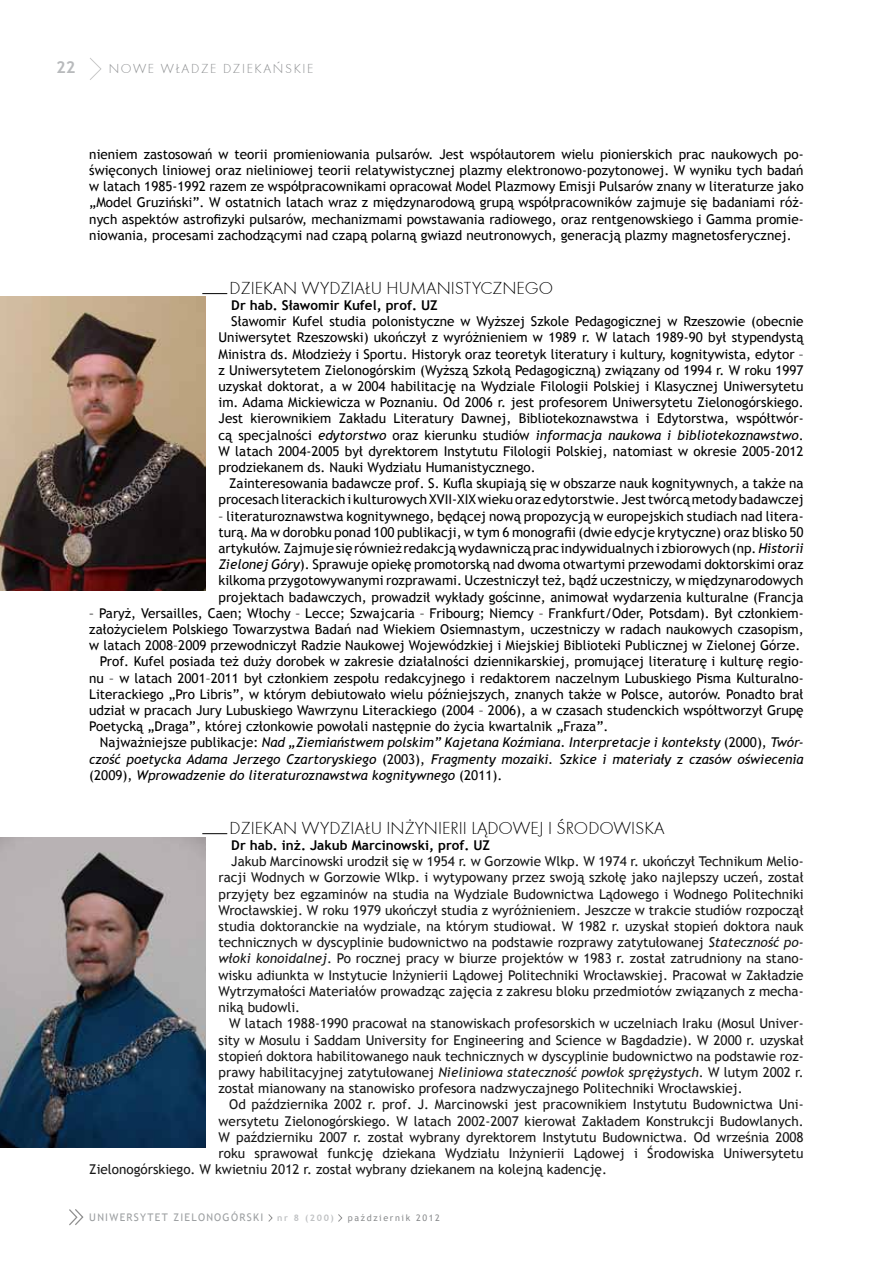
<style>
.page{position:relative;width:893px;height:1263px;background:#fff}
.page>*{position:absolute;margin:0;border:0;box-sizing:border-box;transform-origin:0 0}
.t1{font:18px "Futura TEE Ligh";color:#000}
.t2{font:700 16.5px "Trebuchet MS";color:#b8babc}
.t3{font:13.5px/16.2px "Trebuchet MS";color:#000;text-align:justify}
.t4{font:13.5px/16.2px "Trebuchet MS";color:#171717;text-align:justify}
.t5{font:italic 13.5px "Trebuchet MS";color:#000}
.t6{font:700 13.5px "Trebuchet MS";color:#000}
.t7{font:13.5px "Futura TEE Ligh";letter-spacing:.12em;color:#8a8c8e}
.t8{font:10.5px "Trebuchet MS";letter-spacing:.12em;color:#9da0a2}
.t9{font:9px "Trebuchet MS";letter-spacing:.18em;color:#8a8c8e}
.t10{font:700 9px "Trebuchet MS";color:#c0c2c4}
.s1{font-style:italic}
.s2{font-style:normal}
</style>
<div class="page">
<svg style="left:90px;top:58px;width:12px;height:22px"></svg>
<svg style="left:268px;top:1214px;width:5px;height:8px"></svg>
<svg style="left:338px;top:1214px;width:4px;height:8px"></svg>
<svg style="left:69px;top:1209px;width:15px;height:17px"></svg>
<img style="left:0;top:297px;width:206px;height:293px">
<img style="left:0;top:837px;width:206px;height:311px">
<svg style="left:202px;top:293px;width:25px;height:1px"></svg>
<svg style="left:202px;top:833px;width:25px;height:1px"></svg>
<p class="t2" style="left:56px;top:57px;width:21px">22</p>
<p class="t7" style="left:109px;top:61px;width:206px">NOWE WŁADZE DZIEKAŃSKIE</p>
<p class="t3" style="left:89px;top:146px;width:716px">nieniem zastosowań w teorii promieniowania pulsarów. Jest współautorem wielu pionierskich prac naukowych po&shy;święconych liniowej oraz nieliniowej teorii relatywistycznej plazmy elektronowo-pozytonowej. W wyniku tych badań w latach 1985-1992 razem ze współpracownikami opracował Model Plazmowy Emisji Pulsarów znany w literaturze jako „Model Gruziński”. W ostatnich latach wraz z międzynarodową grupą współpracowników zajmuje się badaniami róż&shy;nych aspektów astrofizyki pulsarów, mechanizmami powstawania radiowego, oraz rentgenowskiego i Gamma promie&shy;niowania, procesami zachodzącymi nad czapą polarną gwiazd neutronowych, generacją plazmy magnetosferycznej.</p>
<h1 class="t1" style="left:230px;top:278px;width:325px">DZIEKAN WYDZIAŁU H UMANISTYCZNEGO</h1>
<p class="t6" style="left:231px;top:297px;width:208px">Dr hab. Sławomir Kufel, prof. UZ</p>
<p class="t3" style="left:219px;top:313px;width:587px;text-indent:13px">Sławomir Kufel studia polonistyczne w Wyższej Szkole Pedagogicznej w Rzeszowie (obecnie Uniwersytet Rzeszowski) ukończył z wyróżnieniem w 1989 r. W latach 1989-90 był stypendystą Ministra ds. Młodzieży i Sportu. Historyk oraz teoretyk literatury i kultury, kognitywista, edytor – z Uniwersytetem Zielonogórskim (Wyższą Szkołą Pedagogiczną) związany od 1994 r. W roku 1997 uzyskał doktorat, a w 2004 habilitację na Wydziale Filologii Polskiej i Klasycznej Uniwersytetu im. Adama Mickiewicza w Poznaniu. Od 2006 r. jest profesorem Uniwersytetu Zielonogórskiego.<br>Jest kierownikiem Zakładu Literatury Dawnej, Bibliotekoznawstwa i Edytorstwa, współtwór&shy;cą specjalności <span class="s1">edytorstwo</span> oraz kierunku studiów <span class="s1">informacja naukowa i bibliotekoznawstwo</span>.<br>W latach 2004-2005 był dyrektorem Instytutu Filologii Polskiej, natomiast w okresie 2005-2012 prodziekanem ds. Nauki Wydziału Humanistycznego.</p>
<p class="t3" style="left:219px;top:475px;width:587px;text-align:right">Zainteresowania badawcze prof. S. Kufla skupiają się w obszarze nauk kognitywnych, a także na procesach literackich i kulturowych XVII-XIX wieku oraz edytorstwie. Jest twórcą metody badawczej</p>
<p class="t3" style="left:219px;top:508px;width:587px">– literaturoznawstwa kognitywnego, będącej nową propozycją w europejskich studiach nad litera&shy;turą. Ma w dorobku ponad 100 publikacji, w tym 6 monografii (dwie edycje krytyczne) oraz blisko 50 artykułów. Zajmuje się również redakcją wydawniczą prac indywidualnych i zbiorowych (np. <span class="s1">Historii Zielonej Góry</span>). Sprawuje opiekę promotorską nad dwoma otwartymi przewodami doktorskimi oraz kilkoma przygotowywanymi rozprawami. Uczestniczył też, bądź uczestniczy, w międzynarodowych projektach badawczych, prowadził wykłady gościnne, animował wydarzenia kulturalne (Francja</p>
<p class="t3" style="left:89px;top:605px;width:716px">– Paryż, Versailles, Caen; Włochy – Lecce; Szwajcaria – Fribourg; Niemcy – Frankfurt/Oder, Potsdam). Był członkiem-</p>
<p class="t3" style="left:89px;top:621px;width:716px">założycielem Polskiego Towarzystwa Badań nad Wiekiem Osiemnastym, uczestniczy w radach naukowych czasopism,</p>
<p class="t3" style="left:89px;top:637px;width:713px">w latach 2008–2009 przewodniczył Radzie Naukowej Wojewódzkiej i Miejskiej Biblioteki Publicznej w Zielonej Górze.</p>
<p class="t3" style="left:100px;top:654px;width:705px">Prof. Kufel posiada też duży dorobek w zakresie działalności dziennikarskiej, promującej literaturę i kulturę regio-</p>
<p class="t3" style="left:89px;top:670px;width:716px">nu – w latach 2001–2011 był członkiem zespołu redakcyjnego i redaktorem naczelnym Lubuskiego Pisma Kulturalno-</p>
<p class="t3" style="left:89px;top:686px;width:716px">Literackiego „Pro Libris”, w którym debiutowało wielu późniejszych, znanych także w Polsce, autorów. Ponadto brał</p>
<p class="t3" style="left:89px;top:702px;width:716px">udział w pracach Jury Lubuskiego Wawrzynu Literackiego (2004 – 2006), a w czasach studenckich współtworzył Grupę</p>
<p class="t3" style="left:89px;top:718px;width:521px">Poetycką „Draga”, której członkowie powołali następnie do życia kwartalnik „Fraza”.</p>
<p class="t5" style="left:100px;top:735px;width:705px"><span class="s2">Najważniejsze publikacje:</span> Nad „Ziemiaństwem polskim” Kajetana Koźmiana. Interpretacje i konteksty <span class="s2">(2000),</span> Twór-</p>
<p class="t5" style="left:89px;top:751px;width:716px">czość poetycka Adama Jerzego Czartoryskiego <span class="s2">(2003),</span> Fragmenty mozaiki. Szkice i materiały z czasów oświecenia</p>
<p class="t5" style="left:89px;top:767px;width:415px"><span class="s2">(2009),</span> Wprowadzenie do literaturoznawstwa kognitywnego <span class="s2">(2011).</span></p>
<h1 class="t1" style="left:230px;top:818px;width:437px">DZIEKAN WYDZIAŁU I NŻYNIERII LĄDOWEJ I ŚRODOWISKA</h1>
<p class="t6" style="left:231px;top:837px;width:260px">Dr hab. inż. Jakub Marcinowski, prof. UZ</p>
<p class="t4" style="left:219px;top:853px;width:587px;text-indent:13px">Jakub Marcinowski urodził się w 1954 r. w Gorzowie Wlkp. W 1974 r. ukończył Technikum Melio&shy;racji Wodnych w Gorzowie Wlkp. i wytypowany przez swoją szkołę jako najlepszy uczeń, został przyjęty bez egzaminów na studia na Wydziale Budownictwa Lądowego i Wodnego Politechniki Wrocławskiej. W roku 1979 ukończył studia z wyróżnieniem. Jeszcze w trakcie studiów rozpoczął studia doktoranckie na wydziale, na którym studiował. W 1982 r. uzyskał stopień doktora nauk technicznych w dyscyplinie budownictwo na podstawie rozprawy zatytułowanej <span class="s1">Stateczność po&shy;włoki konoidalnej</span>. Po rocznej pracy w biurze projektów w 1983 r. został zatrudniony na stano&shy;wisku adiunkta w Instytucie Inżynierii Lądowej Politechniki Wrocławskiej. Pracował w Zakładzie Wytrzymałości Materiałów prowadząc zajęcia z zakresu bloku przedmiotów związanych z mecha&shy;niką budowli.</p>
<p class="t4" style="left:219px;top:1015px;width:587px;text-indent:11px">W latach 1988-1990 pracował na stanowiskach profesorskich w uczelniach Iraku (Mosul Univer&shy;sity w Mosulu i Saddam University for Engineering and Science w Bagdadzie). W 2000 r. uzyskał stopień doktora habilitowanego nauk technicznych w dyscyplinie budownictwo na podstawie roz&shy;prawy habilitacyjnej zatytułowanej <span class="s1">Nieliniowa stateczność powłok sprężystych</span>. W lutym 2002 r. został mianowany na stanowisko profesora nadzwyczajnego Politechniki Wrocławskiej.</p>
<p class="t4" style="left:229px;top:1096px;width:576px">Od października 2002 r. prof. J. Marcinowski jest pracownikiem Instytutu Budownictwa Uni-</p>
<p class="t4" style="left:219px;top:1113px;width:587px">wersytetu Zielonogórskiego. W latach 2002-2007 kierował Zakładem Konstrukcji Budowlanych.</p>
<p class="t4" style="left:219px;top:1129px;width:587px">W październiku 2007 r. został wybrany dyrektorem Instytutu Budownictwa. Od września 2008</p>
<p class="t4" style="left:219px;top:1145px;width:587px">roku sprawował funkcję dziekana Wydziału Inżynierii Lądowej i Środowiska Uniwersytetu</p>
<p class="t4" style="left:89px;top:1161px;width:519px">Zielonogórskiego. W kwietniu 2012 r. został wybrany dziekanem na kolejną kadencję.</p>
<p class="t8" style="left:89px;top:1211px;width:175px">UNIWERSYTET ZIELONOGÓRSKI</p>
<p class="t10" style="left:277px;top:1212px;width:58px">nr 8 (200)</p>
<p class="t9" style="left:348px;top:1212px;width:94px">październik 2012</p>
</div>
